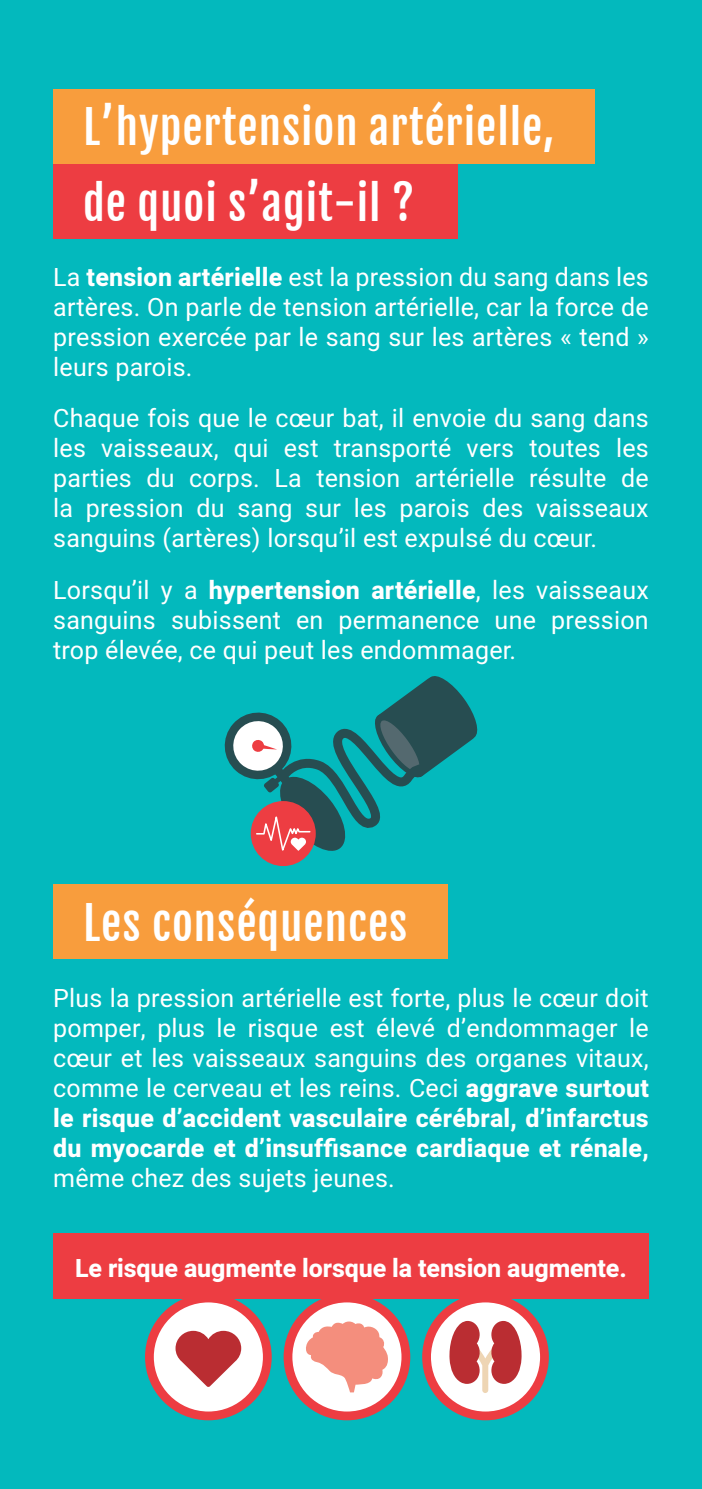
<style>
.page{position:relative;width:702px;height:1489px;background:#fff}
.page>*{position:absolute;margin:0;border:0;box-sizing:border-box;transform-origin:0 0}
.t1{font:45px "Fjalla One";letter-spacing:.02em;color:#fff}
.t2{font:25px/30px "Heebo";letter-spacing:.01em;color:#fff;text-align:justify}
.t3{font:800 25px "Heebo";letter-spacing:-.005em;color:#fff}
.s1{font-weight:800}
</style>
<div class="page">
<div style="left:0;top:0;width:702px;height:1488px;background:#03b9bd"></div>
<svg style="left:288px;top:1297px;width:118px;height:118px;background:#fbd4d6"></svg>
<div style="left:283px;top:1293px;width:127px;height:127px;border:9px solid #ed3d42;border-radius:50%"></div>
<svg style="left:305px;top:1321px;width:83px;height:71px;background:#f8b8ad"></svg>
<div style="left:53px;top:163px;width:404px;height:75px;background:#ed3d42"></div>
<div style="left:53px;top:89px;width:541px;height:74px;background:#f89d3d"></div>
<div style="left:53px;top:884px;width:394px;height:75px;background:#f89d3d"></div>
<div style="left:53px;top:1232px;width:595px;height:65px;background:#ed3d42"></div>
<svg style="left:426px;top:1297px;width:118px;height:118px;background:#fbdadb"></svg>
<div style="left:422px;top:1293px;width:127px;height:127px;border:9px solid #ed3d42;border-radius:50%"></div>
<svg style="left:449px;top:1320px;width:73px;height:72px;background:#d58081"></svg>
<svg style="left:149px;top:1297px;width:118px;height:118px;background:#fce3e3"></svg>
<div style="left:145px;top:1293px;width:127px;height:127px;border:9px solid #ed3d42;border-radius:50%"></div>
<svg style="left:175px;top:1330px;width:66px;height:56px;background:#d17376"></svg>
<div style="left:251px;top:801px;width:65px;height:65px;background:#ed3d42;border-radius:50%"></div>
<svg style="left:224px;top:676px;width:254px;height:179px"></svg>
<h1 class="t1" style="left:83px;top:100px;width:472px">L’hypertension artérielle,</h1>
<h1 class="t1" style="left:83px;top:175px;width:333px">de quoi s’agit-il ?</h1>
<p class="t2" style="left:53px;top:262px;width:597px">La <span class="s1">tension artérielle</span> est la pression du sang dans les artères. On parle de tension artérielle, car la force de pression exercée par le sang sur les artères « tend » leurs parois.</p>
<p class="t2" style="left:53px;top:403px;width:597px">Chaque fois que le cœur bat, il envoie du sang dans les vaisseaux, qui est transporté vers toutes les parties du corps. La tension artérielle résulte de la pression du sang sur les parois des vaisseaux sanguins (artères) lorsqu’il est expulsé du cœur.</p>
<p class="t2" style="left:53px;top:574px;width:597px">Lorsqu’il y a <span class="s1">hypertension artérielle</span>, les vaisseaux sanguins subissent en permanence une pression trop élevée, ce qui peut les endommager.</p>
<h1 class="t1" style="left:83px;top:895px;width:325px">Les conséquences</h1>
<p class="t2" style="left:53px;top:982px;width:597px">Plus la pression artérielle est forte, plus le cœur doit pomper, plus le risque est élevé d’endommager le cœur et les vaisseaux sanguins des organes vitaux, comme le cerveau et les reins. Ceci <span class="s1">aggrave surtout le risque d’accident vasculaire cérébral, d’infarctus du myocarde et d’insuffisance cardiaque et rénale,</span></p>
<p class="t2" style="left:53px;top:1162px;width:343px">même chez des sujets jeunes.</p>
<p class="t3" style="left:75px;top:1250px;width:553px">Le risque augmente lorsque la tension augmente.</p>
</div>
